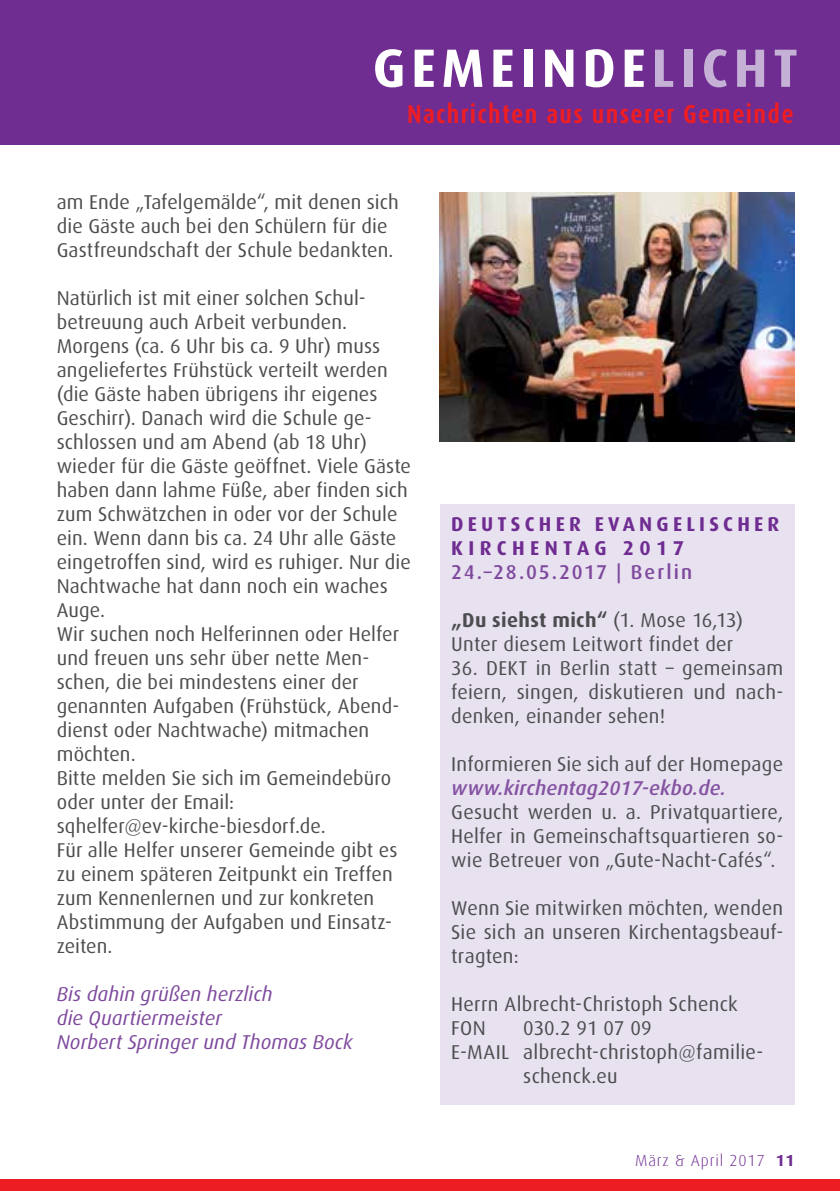
<style>
.page{position:relative;width:840px;height:1191px;background:#fff}
.page>*{position:absolute;margin:0;border:0;box-sizing:border-box;transform-origin:0 0}
.t1{font:700 54px "Dax";letter-spacing:.1em;color:#fff}
.t2{font:700 26px "Dax Condensed";letter-spacing:.05em;color:#ed1d24}
.t3{font:20px/24px "Dax";letter-spacing:.005em;color:#4d4d4f}
.t4{font:italic 20px/24px "Dax";letter-spacing:.005em;color:#7e499d}
.t5{font:700 20px/24px "Dax";letter-spacing:.21em;color:#6f2c91}
.t6{font:italic 500 20px "Dax";letter-spacing:.01em;color:#8452a1}
.t7{font:500 20px "Dax";letter-spacing:.09em;color:#7e499d}
.t8{font:300 16px "Dax";letter-spacing:.05em;color:#6f2c91}
.s1{color:#c5b1d6}
.s2{font-weight:700}
</style>
<div class="page">
<div style="left:0;top:0;width:839px;height:145px;background:#6f2c91"></div>
<div style="left:0;top:1179px;width:839px;height:12px;background:#ed1d24"></div>
<div style="left:439px;top:504px;width:355px;height:600px;background:#e8e1f0"></div>
<img style="left:439px;top:193px;width:355px;height:248px">
<h1 class="t1" style="left:372px;top:38px;width:426px">GEMEINDE<span class="s1">LICHT</span></h1>
<h2 class="t2" style="left:407px;top:99px;width:388px">Nachrichten aus unserer Gemeinde</h2>
<p class="t3" style="left:57px;top:190px;width:343px">am Ende „Tafelgemälde“, mit denen sich die Gäste auch bei den Schülern für die<br>Gastfreundschaft der Schule bedankten.</p>
<p class="t3" style="left:57px;top:286px;width:355px">Natürlich ist mit einer solchen Schul&shy;betreuung auch Arbeit verbunden.<br>Morgens (ca. 6 Uhr bis ca. 9 Uhr) muss angeliefertes Frühstück verteilt werden (die Gäste haben übrigens ihr eigenes Geschirr). Danach wird die Schule ge&shy;schlossen und am Abend (ab 18 Uhr) wieder für die Gäste geöffnet. Viele Gäste haben dann lahme Füße, aber finden sich zum Schwätzchen in oder vor der Schule ein. Wenn dann bis ca. 24 Uhr alle Gäste eingetroffen sind, wird es ruhiger. Nur die Nachtwache hat dann noch ein waches Auge.<br>Wir suchen noch Helferinnen oder Helfer und freuen uns sehr über nette Men&shy;schen, die bei mindestens einer der genannten Aufgaben (Frühstück, Abend&shy;dienst oder Nachtwache) mitmachen möchten.<br>Bitte melden Sie sich im Gemeindebüro oder unter der Email: sqhelfer@ev-kirche-biesdorf.de.<br>Für alle Helfer unserer Gemeinde gibt es zu einem späteren Zeitpunkt ein Treffen zum Kennenlernen und zur konkreten Abstimmung der Aufgaben und Einsatz&shy;zeiten.</p>
<p class="t4" style="left:57px;top:982px;width:297px">Bis dahin grüßen herzlich<br>die Quartiermeister<br>Norbert Springer und Thomas Bock</p>
<p class="t5" style="left:451px;top:512px;width:329px">DEUTSCHER EV ANGELISCHER<br>KIRCHENTAG 2017</p>
<p class="t7" style="left:451px;top:561px;width:242px">24.–28.05.2017 | Berlin</p>
<p class="t3" style="left:451px;top:608px;width:293px"><span class="s2">„DU SIEHST MICH“</span> (1. Mose 16,13)<br>Unter diesem Leitwort findet der</p>
<p class="t3" style="left:451px;top:656px;width:333px;text-align:justify">36. DEKT in Berlin statt – gemeinsam feiern, singen, diskutieren und nach&shy;denken, einander sehen!</p>
<p class="t3" style="left:451px;top:752px;width:333px">Informieren Sie sich auf der Homepage</p>
<p class="t6" style="left:451px;top:777px;width:276px">www.kirchentag2017-ekbo.de.</p>
<p class="t3" style="left:451px;top:800px;width:333px;text-align:justify">Gesucht werden u. a. Privatquartiere, Helfer in Gemeinschaftsquartieren so&shy;wie Betreuer von „Gute-Nacht-Cafés“.</p>
<p class="t3" style="left:451px;top:896px;width:333px;text-align:justify">Wenn Sie mitwirken möchten, wenden Sie sich an unseren Kirchentagsbeauf&shy;tragten:</p>
<p class="t3" style="left:451px;top:992px;width:288px">Herrn Albrecht-Christoph Schenck<br>FON</p>
<p class="t3" style="left:523px;top:1016px;width:130px">030.2 91 07 09</p>
<p class="t3" style="left:451px;top:1040px;width:313px">E-MAIL albrecht-christoph@familie-</p>
<p class="t3" style="left:523px;top:1064px;width:96px">schenck.eu</p>
<p class="t8" style="left:634px;top:1151px;width:161px">März &amp; April 2017 <span class="s2">11</span></p>
</div>
